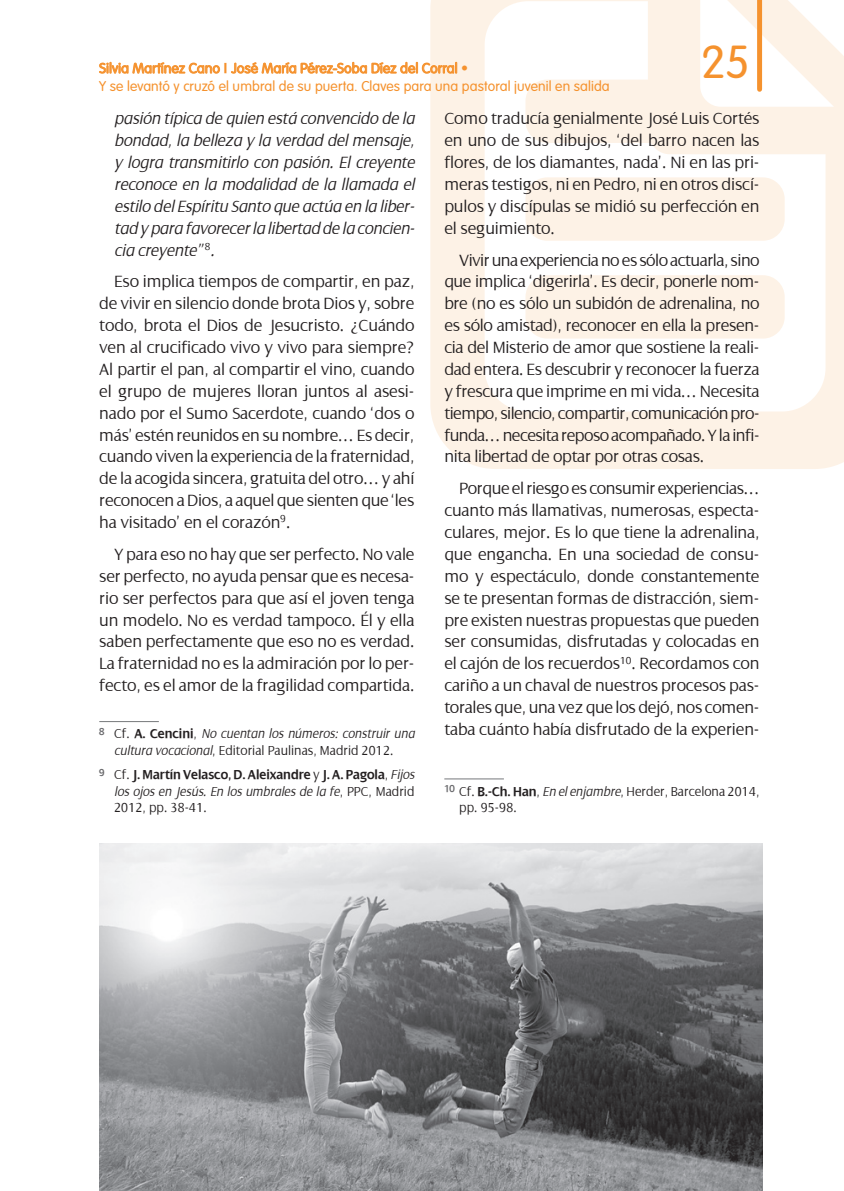
<style>
.page{position:relative;width:844px;height:1191px;background:#fff}
.page>*{position:absolute;margin:0;border:0;box-sizing:border-box;transform-origin:0 0}
.t1{font:300 45.5px "VAG Rounded Std";color:#f5922e}
.t2{font:300 17.5px/21.9px "Dialog";letter-spacing:-.01em;color:#231f20;text-align:justify}
.t3{font:italic 300 17.5px/21.9px "Dialog";letter-spacing:-.015em;color:#231f20;text-align:justify}
.t4{font:italic 300 14px/16.6px "Dialog";color:#231f20;text-align:center;scale:.95 1}
.t5{font:300 14px "VAG Rounded Std";letter-spacing:.01em;color:#f5922e}
.t6{font:300 14px/16.6px "Dialog";color:#231f20;scale:.95 1}
.s1{font-family:"Dialog";font-weight:600;font-size:15.75px}
.s2{font-style:normal}
.s3{font-weight:600;font-style:normal}
.s4{font-weight:600}
.s5{font-style:italic}
</style>
<div class="page">
<svg style="left:430px;top:0;width:413px;height:469px"></svg>
<div style="left:525px;top:275px;width:259px;height:63px;background:#fdf2e6;border-radius:22px"></div>
<div style="left:525px;top:177px;width:259px;height:64px;background:#fdf2e6;border-radius:22px"></div>
<hr style="left:99px;top:721px;width:60px;height:1px;background:#76787b">
<hr style="left:444px;top:778px;width:60px;height:1px;background:#76787b">
<img style="left:99px;top:843px;width:662px;height:348px">
<svg style="left:756px;top:0;width:5px;height:89px"></svg>
<svg style="left:99px;top:61px;width:121px;height:13px"></svg>
<svg style="left:231px;top:60px;width:226px;height:16px"></svg>
<p class="t5" style="left:99px;top:60px;width:370px">Silvia Martínez Cano <span class="s1">I</span> José María Pérez-Soba Díez del Corral •</p>
<p class="t5" style="left:99px;top:78px;width:512px">Y se levantó y cruzó el umbral de su puerta. Claves para una pastoral juvenil en salida</p>
<h1 class="t1" style="left:701px;top:36px;width:50px">25</h1>
<p class="t3" style="left:114px;top:108px;width:302px">pasión típica de quien está convencido de la bondad, la belleza y la verdad del mensaje, y logra transmitirlo con pasión. El creyente reconoce en la modalidad de la llamada el estilo del Espíritu Santo que actúa en la liber&shy;tad y para favorecer la libertad de la concien&shy;cia creyente” <sup>8</sup>.</p>
<p class="t2" style="left:99px;top:271px;width:317px;text-indent:15px">Eso implica tiempos de compartir, en paz, de vivir en silencio donde brota Dios y, sobre todo, brota el Dios de Jesucristo. ¿Cuándo ven al crucificado vivo y vivo para siempre?<br>Al partir el pan, al compartir el vino, cuando el grupo de mujeres lloran juntos al asesi&shy;nado por el Sumo Sacerdote, cuando ‘dos o más’ estén reunidos en su nombre… Es decir, cuando viven la experiencia de la fraternidad, de la acogida sincera, gratuita del otro… y ahí reconocen a Dios, a aquel que sienten que ‘les ha visitado’ en el corazón<sup>9</sup>.</p>
<p class="t2" style="left:99px;top:543px;width:317px;text-indent:15px">Y para eso no hay que ser perfecto. No vale ser perfecto, no ayuda pensar que es necesa&shy;rio ser perfectos para que así el joven tenga un modelo. No es verdad tampoco. Él y ella saben perfectamente que eso no es verdad.<br>La fraternidad no es la admiración por lo per&shy;fecto, es el amor de la fragilidad compartida.</p>
<p class="t4" style="left:99px;top:725px;width:333px"><sup>8</sup> <span class="s2">Cf.</span> <span class="s3">A. Cencini</span><span class="s2">,</span> No cuentan los números: construir una cultura vocacional<span class="s2">, Editorial Paulinas, Madrid 2012.</span></p>
<p class="t4" style="left:114px;top:766px;width:317px;text-align:justify;text-indent:-15px"><sup>9</sup> <span class="s2">Cf.</span> <span class="s3">J. Martín Velasco, D. Aleixandre</span> <span class="s2">y</span> <span class="s3">J. A. Pagola</span><span class="s2">,</span> Fijos los ojos en Jesús. En los umbrales de la fe<span class="s2">, PPC, Madrid 2012, pp. 38-41.</span></p>
<p class="t2" style="left:444px;top:108px;width:317px">Como traducía genialmente José Luis Cortés en uno de sus dibujos, ‘del barro nacen las flores, de los diamantes, nada’. Ni en las pri&shy;meras testigos, ni en Pedro, ni en otros discí&shy;pulos y discípulas se midió su perfección en el seguimiento.</p>
<p class="t2" style="left:444px;top:249px;width:317px;text-indent:15px">Vivir una experiencia no es sólo actuarla, sino que implica ‘digerirla’. Es decir, ponerle nom&shy;bre (no es sólo un subidón de adrenalina, no es sólo amistad), reconocer en ella la presen&shy;cia del Misterio de amor que sostiene la reali&shy;dad entera. Es descubrir y reconocer la fuerza y frescura que imprime en mi vida… Necesita tiempo, silencio, compartir, comunicación pro&shy;funda… necesita reposo acompañado. Y la infi&shy;nita libertad de optar por otras cosas.</p>
<p class="t2" style="left:444px;top:478px;width:317px;text-indent:15px">Porque el riesgo es consumir experiencias… cuanto más llamativas, numerosas, especta&shy;culares, mejor. Es lo que tiene la adrenalina, que engancha. En una sociedad de consu&shy;mo y espectáculo, donde constantemente se te presentan formas de distracción, siem&shy;pre existen nuestras propuestas que pueden ser consumidas, disfrutadas y colocadas en el cajón de los recuerdos<sup>10</sup>. Recordamos con cariño a un chaval de nuestros procesos pas&shy;torales que, una vez que los dejó, nos comen&shy;taba cuánto había disfrutado de la experien-</p>
<p class="t6" style="left:459px;top:783px;width:317px;text-indent:-15px"><sup>10</sup> Cf. <span class="s4">B.-Ch. Han</span>, <span class="s5">En el enjambre</span>, Herder, Barcelona 2014, pp. 95-98.</p>
</div>
